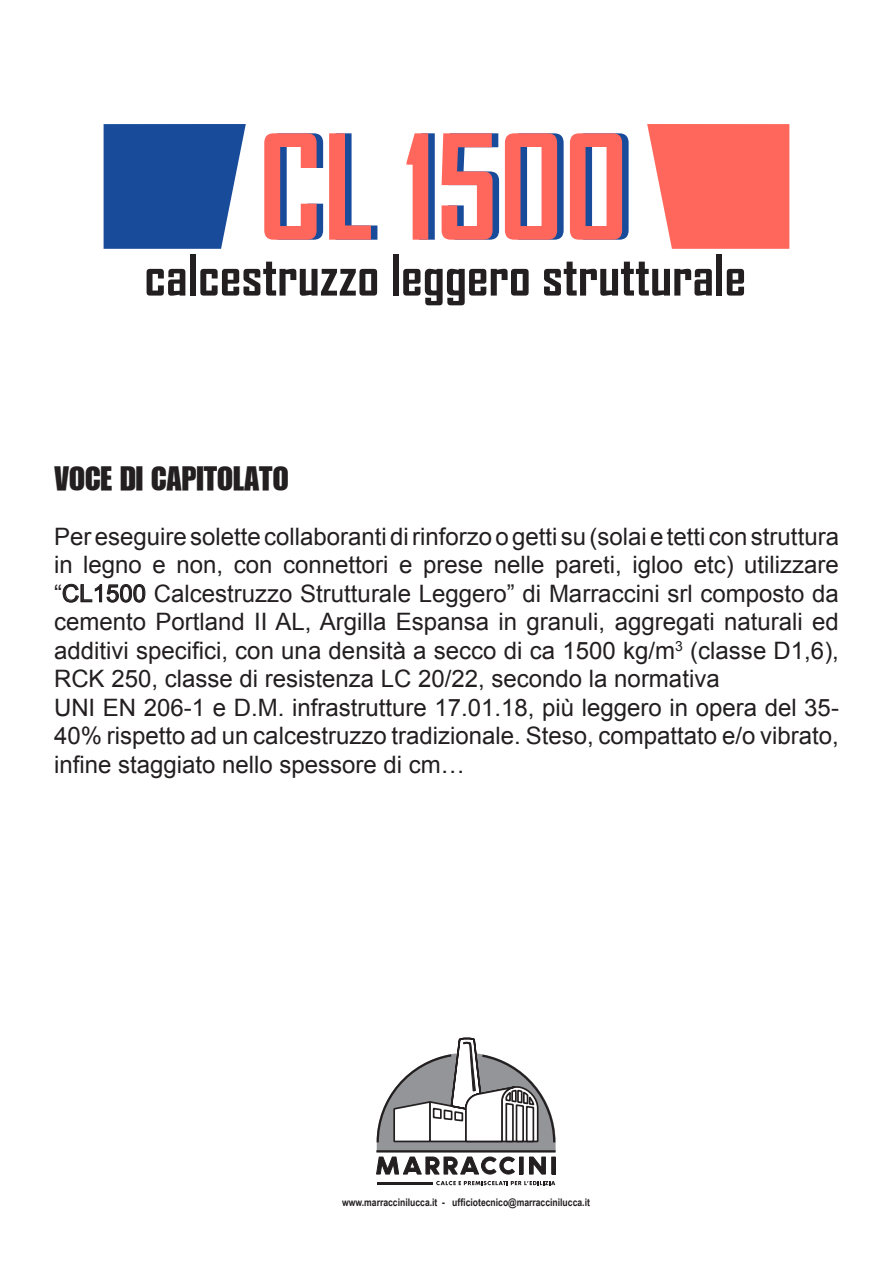
<style>
.page{position:relative;width:893px;height:1263px;background:#fff}
.page>*{position:absolute;margin:0;border:0;box-sizing:border-box;transform-origin:0 0}
.t1{font:700 139.2px "Agency FB";color:#194b9b}
.t2{font:700 54.15px "Agency FB";color:#231f20}
.t3{font:33px "GENUINE";color:#231f20}
.t4{font:24px/28.5px "Arial";color:#231f20;text-align:justify}
.t5{font:700 10.5px "Arial Narrow";color:#231f20}
</style>
<div class="page">
<svg style="left:376px;top:1037px;width:180px;height:148px"></svg>
<div style="left:551px;top:1157px;width:4px;height:17px;border:1px solid #231f20"></div>
<svg style="left:63px;top:584px;width:83px;height:19px"></svg>
<svg style="left:104px;top:124px;width:142px;height:125px;background:#2c5aa3"></svg>
<svg style="left:647px;top:124px;width:142px;height:125px;background:#ff756c"></svg>
<p class="t1" style="left:264px;top:101px;width:372px">CL 1500</p>
<p class="t2" style="left:144px;top:242px;width:603px">calcestruzzo leggero strutturale</p>
<p class="t3" style="left:54px;top:459px;width:236px">VOCE DI CAPITOLATO</p>
<p class="t4" style="left:54px;top:522px;width:786px">Per eseguire solette collaboranti di rinforzo o getti su (solai e tetti con struttura in legno e non, con connettori e prese nelle pareti, igloo etc) utilizzare “CL1500 Calcestruzzo Strutturale Leggero” di Marraccini srl composto da cemento Portland II AL, Argilla Espansa in granuli, aggregati naturali ed additivi specifici, con una densità a secco di ca 1500 kg/m<sup>3</sup> (classe D1,6), RCK 250, classe di resistenza LC 20/22, secondo la normativa</p>
<p class="t4" style="left:54px;top:693px;width:786px">UNI EN 206-1 e D.M. infrastrutture 17.01.18, più leggero in opera del 35- 40% rispetto ad un calcestruzzo tradizionale. Steso, compattato e/o vibrato, infine staggiato nello spessore di cm…</p>
<p class="t5" style="left:342px;top:1195px;width:249px">www.marraccinilucca.it - ufficiotecnico@marraccinilucca.it</p>
</div>
